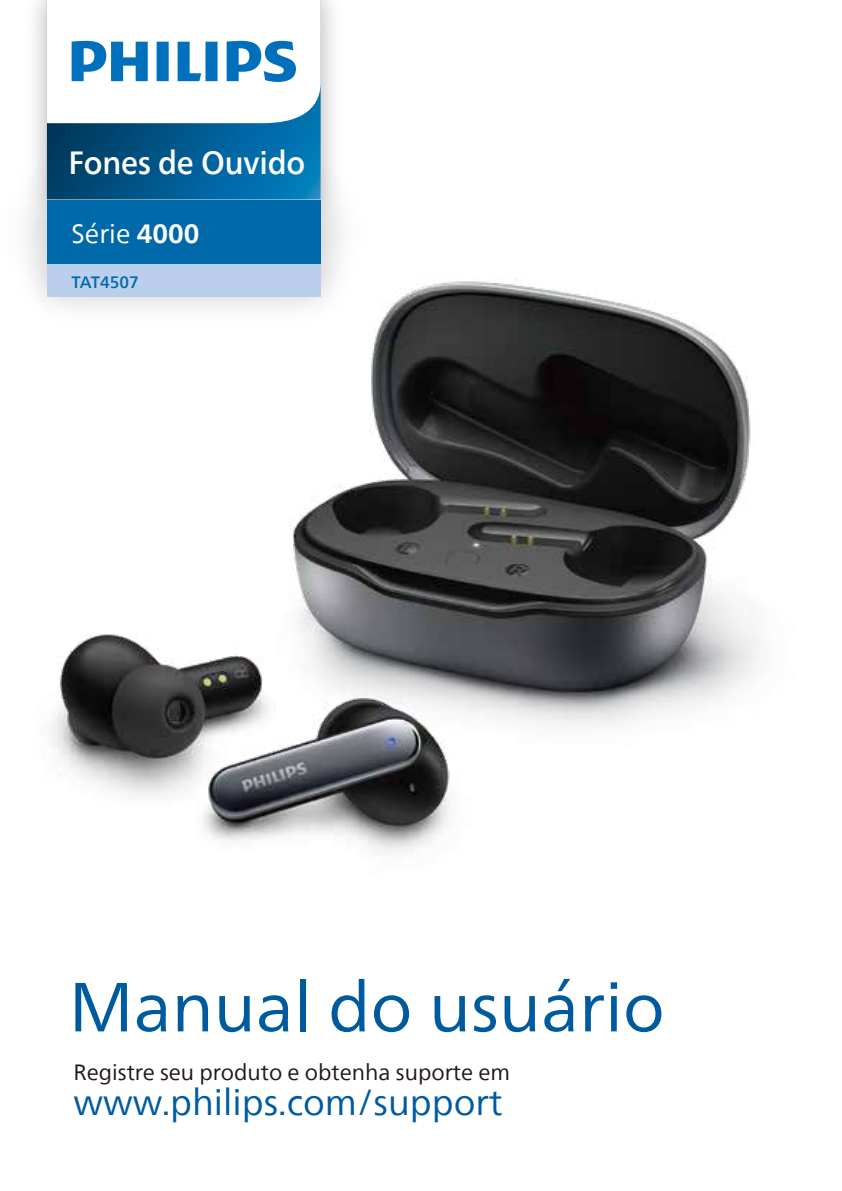
<style>
.page{position:relative;width:842px;height:1191px;background:#fff}
.page>*{position:absolute;margin:0;border:0;box-sizing:border-box;transform-origin:0 0}
.t1{font:69.4px "Neue Frutiger World";color:#005b9e}
.t2{font:36px "Neue Frutiger World";color:#005b9e}
.t3{font:500 32px "Neue Frutiger World";letter-spacing:-.01em;color:#fff;scale:.95 1}
.t4{font:26.4px "Neue Frutiger World";color:#fff}
.t5{font:22px "Neue Frutiger World";color:#221815}
.t6{font:500 16.4px "Neue Frutiger World";color:#0069a9}
.s1{font-weight:700}
</style>
<div class="page">
<img style="left:51px;top:279px;width:709px;height:574px">
<img style="left:34px;top:0;width:300px;height:141px">
<svg style="left:47px;top:0;width:274px;height:141px"></svg>
<img style="left:26px;top:141px;width:354px;height:182px">
<div style="left:47px;top:199px;width:274px;height:65px;background:#0069a9"></div>
<img style="left:26px;top:223px;width:336px;height:115px">
<div style="left:47px;top:264px;width:274px;height:32px;background:#bbceeb"></div>
<h3 class="t3" style="left:68px;top:136px;width:251px">Fones de Ouvido</h3>
<p class="t4" style="left:72px;top:213px;width:129px">Série <span class="s1">4000</span></p>
<p class="t6" style="left:72px;top:268px;width:69px">TAT4507</p>
<h1 class="t1" style="left:69px;top:952px;width:598px">Manual do usuário</h1>
<p class="t5" style="left:73px;top:1054px;width:438px">Registre seu produto e obtenha suporte em</p>
<h2 class="t2" style="left:73px;top:1074px;width:431px">www.philips.com/support</h2>
</div>
